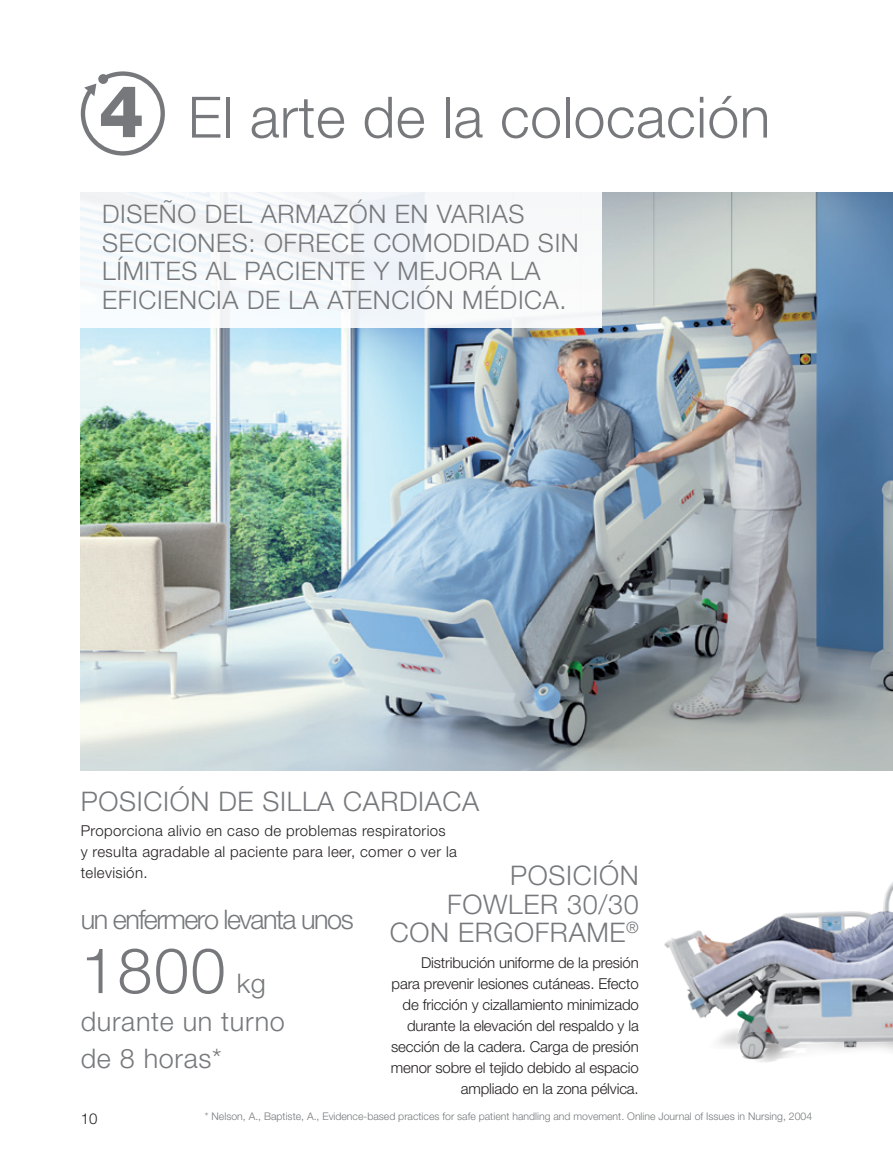
<style>
.page{position:relative;width:893px;height:1149px;background:#fff}
.page>*{position:absolute;margin:0;border:0;box-sizing:border-box;transform-origin:0 0}
._01_text_zakladni{font:300 63px "Helvetica Neue LT Pro";color:#76787b}
._01_text_zakladni-2{font:300 57px "Helvetica Neue LT Pro";letter-spacing:.01em;color:#76787b}
._001_bullet{font:300 27px/28.5px "Helvetica Neue LT Pro";letter-spacing:.025em;color:#76787b;text-align:right}
._01_text_zakladni-3{font:300 27px/37.5px "Helvetica Neue LT Pro";letter-spacing:.025em;color:#76787b}
._01_text_zakladni-4{font:300 27px "Helvetica Neue LT Pro";letter-spacing:-.055em;color:#76787b}
._001_bullet-2{font:300 25.5px/28.5px "Helvetica Neue LT Pro";letter-spacing:.025em;color:#76787b}
._001_bullet-3{font:300 15px/21px "Helvetica Neue LT Pro";letter-spacing:-.01em;color:#231f20;text-align:right}
._001_bullet-4{font:300 15px/21px "Helvetica Neue LT Pro";letter-spacing:.025em;color:#231f20}
.t1{font:300 10.5px "Helvetica Neue LT Pro";color:#76787b}
</style>
<div class="page">
<img style="left:81px;top:193px;width:812px;height:577px">
<img style="left:664px;top:882px;width:229px;height:180px">
<svg style="left:81px;top:71px;width:84px;height:84px"></svg>
<div style="left:58px;top:185px;width:544px;height:142px;background:#f7f9fa"></div>
<p class="_01_text_zakladni-2" style="left:188px;top:82px;width:584px">El arte de la colocación</p>
<p class="_001_bullet-2" style="left:102px;top:199px;width:478px">DISEÑO DEL ARMAZÓN EN VARIAS<br>SECCIONES: OFRECE COMODIDAD SIN<br>LÍMITES AL PACIENTE Y MEJORA LA<br>EFICIENCIA DE LA ATENCIÓN MÉDICA.</p>
<p class="_001_bullet" style="left:81px;top:786px;width:400px">POSICIÓN DE SILLA CARDIACA</p>
<p class="_001_bullet-4" style="left:81px;top:819px;width:378px">Proporciona alivio en caso de problemas respiratorios<br>y resulta agradable al paciente para leer, comer o ver la televisión.</p>
<p class="_001_bullet" style="left:390px;top:860px;width:250px">POSICIÓN<br>FOWLER 30/30<br>CON ERGOFRAME<sup>®</sup></p>
<p class="_001_bullet-3" style="left:391px;top:951px;width:249px">Distribución uniforme de la presión para prevenir lesiones cutáneas. Efecto de fricción y cizallamiento minimizado durante la elevación del respaldo y la sección de la cadera. Carga de presión menor sobre el tejido debido al espacio ampliado en la zona pélvica.</p>
<p class="_01_text_zakladni-4" style="left:81px;top:902px;width:274px">un enfermero levanta unos</p>
<p class="_01_text_zakladni" style="left:81px;top:931px;width:146px">1800</p>
<p class="_01_text_zakladni-3" style="left:81px;top:963px;width:206px;text-indent:156px">kg durante un turno de 8 horas*</p>
<p class="_001_bullet-3" style="left:81px;top:1106px;width:18px">10</p>
<p class="t1" style="left:205px;top:1109px;width:609px">* Nelson, A., Baptiste, A., Evidence-based practices for safe patient handling and movement. Online Journal of Issues in Nursing, 2004</p>
</div>
